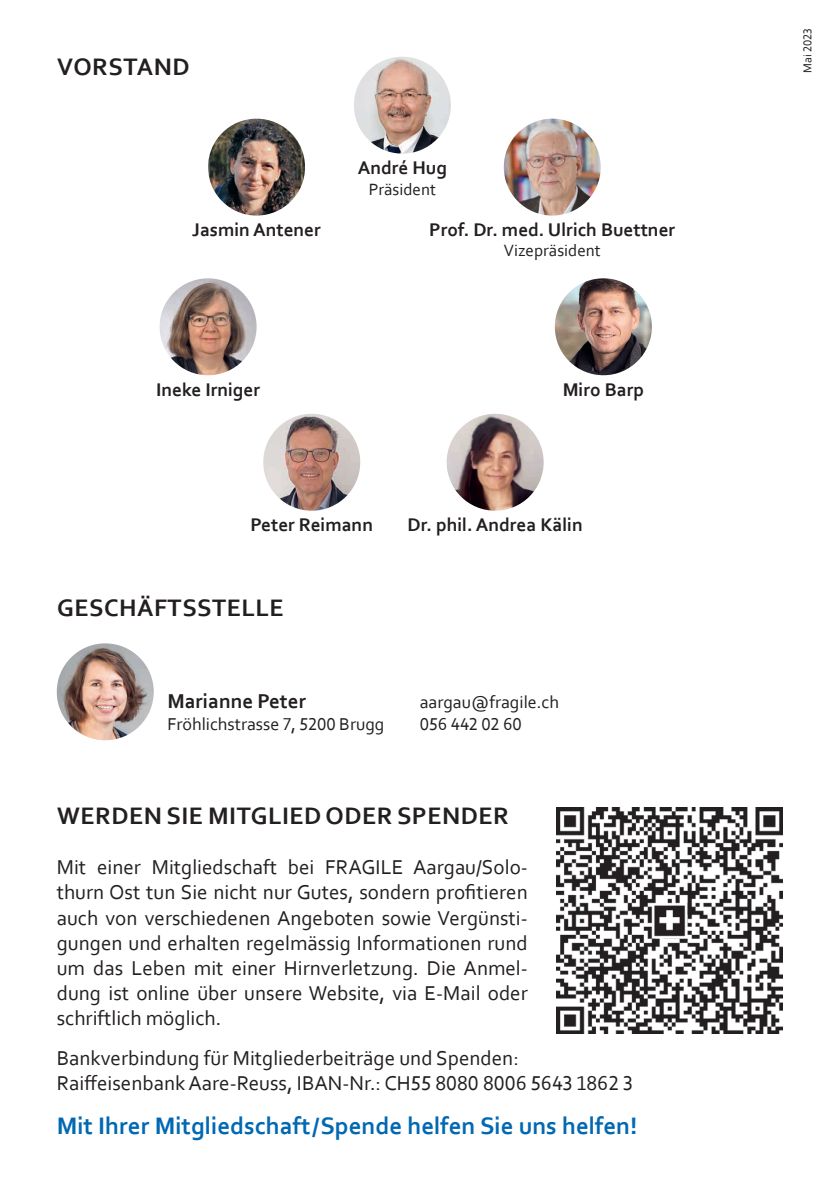
<style>
.page{position:relative;width:840px;height:1191px;background:#fff}
.page>*{position:absolute;margin:0;border:0;box-sizing:border-box;transform-origin:0 0}
.t1{font:700 25px "Corbel";letter-spacing:.02em;color:#231f20}
.t2{font:700 25px "Corbel";color:#0168b3}
.t3{font:21px/25.2px "Corbel";color:#231f20;text-align:justify}
.t4{font:700 21px "Corbel";color:#231f20}
.t5{font:700 19.2px "Corbel";color:#231f20}
.t6{font:18px "Corbel";color:#231f20}
.t7{font:300 17.4px "Frutiger";color:#231f20}
.t8{font:17px "Corbel";color:#231f20}
.t9{font:300 13.8px/15.6px "Frutiger";color:#231f20}
.t10{font:12px "Corbel";color:#231f20}
.t11{font:700 10.4px "Frutiger";color:#231f20}
</style>
<div class="page">
<img style="left:57px;top:643px;width:97px;height:97px;border-radius:48px">
<img style="left:353px;top:57px;width:97px;height:97px;border-radius:48px">
<img style="left:208px;top:119px;width:97px;height:96px;border-radius:48px">
<img style="left:159px;top:278px;width:97px;height:97px;border-radius:48px">
<img style="left:263px;top:414px;width:97px;height:97px;border-radius:48px">
<img style="left:446px;top:414px;width:97px;height:97px;border-radius:48px">
<img style="left:503px;top:119px;width:97px;height:96px;border-radius:48px">
<img style="left:554px;top:278px;width:97px;height:97px;border-radius:48px">
<img style="left:557px;top:808px;width:225px;height:225px">
<hr style="left:556px;top:807px;width:1px;height:227px;background:#000">
<hr style="left:556px;top:807px;width:226px;height:1px;background:#000">
<p class="t1" style="left:57px;top:52px;width:134px">VORSTAND</p>
<p class="t5" style="left:192px;top:218px;width:130px">Jasmin Antener</p>
<p class="t5" style="left:357px;top:156px;width:91px">André Hug</p>
<p class="t8" style="left:368px;top:178px;width:69px">Präsident</p>
<p class="t5" style="left:429px;top:218px;width:247px">Prof. Dr. med. Ulrich Buettner</p>
<p class="t8" style="left:503px;top:240px;width:99px">Vizepräsident</p>
<p class="t5" style="left:156px;top:377px;width:105px">Ineke Irniger</p>
<p class="t5" style="left:562px;top:377px;width:83px">Miro Barp</p>
<p class="t5" style="left:250px;top:513px;width:124px">Peter Reimann</p>
<p class="t5" style="left:407px;top:513px;width:177px">Dr. phil. Andrea Kälin</p>
<p class="t1" style="left:57px;top:592px;width:228px">GESCHÄFTSSTELLE</p>
<p class="t4" style="left:167px;top:688px;width:140px">Marianne Peter</p>
<p class="t6" style="left:419px;top:691px;width:141px">aargau@fragile.ch</p>
<p class="t6" style="left:167px;top:713px;width:218px">Fröhlichstrasse 7, 5200 Brugg</p>
<p class="t6" style="left:419px;top:713px;width:103px">056 442 02 60</p>
<p class="t9" style="left:252px;top:796px;width:195px">CH55 8080 8006 5643 1862 3<br>FRAGILE Aargau / Solothurn Ost,</p>
<p class="t9" style="left:252px;top:859px;width:95px">5200 Brugg AG</p>
<p class="t11" style="left:252px;top:893px;width:150px">Zahlbar durch (Name/Adresse)</p>
<p class="t1" style="left:57px;top:799px;width:453px">WERDEN SIE MITGLIED ODER SPENDER</p>
<p class="t3" style="left:57px;top:854px;width:472px">Mit einer Mitgliedschaft bei FRAGILE Aargau/Solo&shy;thurn Ost tun Sie nicht nur Gutes, sondern profitieren auch von verschiedenen Angeboten sowie Vergünsti&shy;gungen und erhalten regelmässig Informationen rund um das Leben mit einer Hirnverletzung. Die Anmel&shy;dung ist online über unsere Website, via E-Mail oder schriftlich möglich.</p>
<p class="t3" style="left:57px;top:1044px;width:577px">Bankverbindung für Mitgliederbeiträge und Spenden:<br>Raiffeisenbank Aare-Reuss, IBAN-Nr.: CH55 8080 8006 5643 1862 3</p>
<p class="t2" style="left:57px;top:1110px;width:582px">Mit Ihrer Mitgliedschaft/Spende helfen Sie uns helfen!</p>
<p class="t11" style="left:252px;top:1058px;width:91px">Währung Betrag</p>
<p class="t9" style="left:252px;top:1071px;width:26px">CHF</p>
<p class="t7" style="left:556px;top:1073px;width:32px">CHF</p>
<p class="t10" style="left:799px;top:73px;width:46px;rotate:-90deg">Mai 2023</p>
</div>
